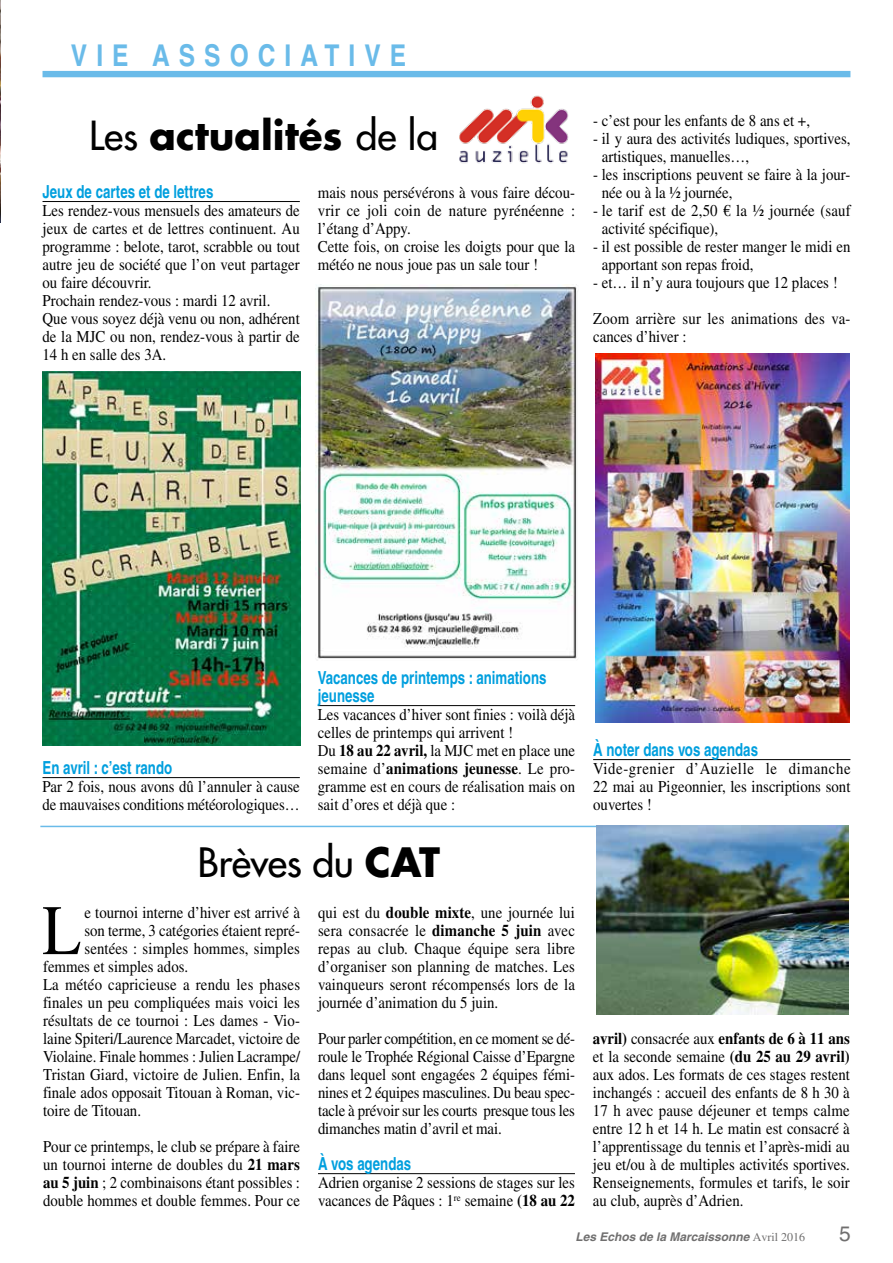
<style>
.page{position:relative;width:893px;height:1263px;background:#fff}
.page>*{position:absolute;margin:0;border:0;box-sizing:border-box;transform-origin:0 0}
.t1{font:70.95px "Times";color:#000;scale:.9 1}
.t2{font:39.45px "Futura";letter-spacing:-.01em;color:#000}
.t3{font:700 39px "Futura";color:#000}
.t4{font:700 condensed 30px "Helvetica";letter-spacing:.3em;color:#6abbe9}
.t5{font:21px "Helvetica";color:#706f6f}
.t6{font:700 condensed 18px/18px "Helvetica";color:#009fde;scale:.9 1}
.t7{font:16.5px/18px "Times";color:#000;scale:.9 1}
.t8{font:italic 700 12px "Helvetica";color:#706f6f}
.s1{font-weight:400}
.s2{font-weight:700}
.s3{font-family:"Times";font-weight:400;font-style:normal}
</style>
<div class="page">
<hr style="left:43px;top:201px;width:257px;height:1px;background:#000">
<hr style="left:43px;top:777px;width:257px;height:1px;background:#000">
<hr style="left:318px;top:705px;width:257px;height:1px;background:#000">
<hr style="left:593px;top:759px;width:257px;height:1px;background:#000">
<div style="left:43px;top:71px;width:807px;height:6px;background:#6abbe9"></div>
<hr style="left:318px;top:1173px;width:257px;height:1px;background:#000">
<hr style="left:40px;top:826px;width:809px;height:1px;background:#6abbe9">
<img style="left:0;top:0;width:1px;height:222px">
<img style="left:43px;top:372px;width:258px;height:373px">
<img style="left:459px;top:95px;width:110px;height:69px">
<img style="left:596px;top:826px;width:253px;height:188px">
<img style="left:315px;top:285px;width:262px;height:376px">
<img style="left:595px;top:354px;width:254px;height:369px">
<h3 class="t4" style="left:71px;top:37px;width:337px">VIE ASSOCIATIVE</h3>
<h3 class="t3" style="left:89px;top:109px;width:351px"><span class="s1">Les</span> actualités <span class="s1">de la</span></h3>
<p class="t6" style="left:43px;top:182px;width:191px">Jeux de cartes et de lettres</p>
<p class="t7" style="left:43px;top:201px;width:287px">Les rendez-vous mensuels des amateurs de jeux de cartes et de lettres continuent. Au programme : belote, tarot, scrabble ou tout autre jeu de société que l’on veut partager ou faire découvrir.<br>Prochain rendez-vous : mardi 12 avril.<br>Que vous soyez déjà venu ou non, adhérent de la MJC ou non, rendez-vous à partir de 14 h en salle des 3A.</p>
<p class="t7" style="left:318px;top:183px;width:287px">mais nous persévérons à vous faire décou&shy;vrir ce joli coin de nature pyrénéenne : l’étang d’Appy.<br>Cette fois, on croise les doigts pour que la météo ne nous joue pas un sale tour !</p>
<p class="t7" style="left:593px;top:111px;width:243px">- c’est pour les enfants de 8 ans et +,</p>
<p class="t7" style="left:602px;top:129px;width:278px;text-indent:-9px">- il y aura des activités ludiques, sportives, artistiques, manuelles…,</p>
<p class="t7" style="left:602px;top:165px;width:278px;text-indent:-9px">- les inscriptions peuvent se faire à la jour&shy;née ou à la ½ journée,</p>
<p class="t7" style="left:602px;top:201px;width:278px;text-indent:-9px">- le tarif est de 2,50 € la ½ journée (sauf activité spécifique),</p>
<p class="t7" style="left:602px;top:237px;width:278px;text-indent:-9px">- il est possible de rester manger le midi en apportant son repas froid,</p>
<p class="t7" style="left:593px;top:264px;width:287px;line-height:36px">- et… il n’y aura toujours que 12 places !<br>Zoom arrière sur les animations des va-</p>
<p class="t7" style="left:593px;top:327px;width:105px">cances d’hiver :</p>
<p class="t6" style="left:43px;top:758px;width:146px">En avril : c’est rando</p>
<p class="t7" style="left:43px;top:777px;width:287px">Par 2 fois, nous avons dû l’annuler à cause de mauvaises conditions météorologiques…</p>
<p class="t6" style="left:318px;top:668px;width:256px">Vacances de printemps : animations jeunesse</p>
<p class="t7" style="left:318px;top:705px;width:287px">Les vacances d’hiver sont finies : voilà déjà celles de printemps qui arrivent !<br>Du <span class="s2">18 au 22 avril,</span> la MJC met en place une semaine d’<span class="s2">animations jeunesse</span>. Le pro&shy;gramme est en cours de réalisation mais on sait d’ores et déjà que :</p>
<h2 class="t2" style="left:198px;top:837px;width:244px">Brèves du <span class="s2">CAT</span></h2>
<h1 class="t1" style="left:42px;top:890px;width:45px">L</h1>
<p class="t7" style="left:84px;top:903px;width:241px">e tournoi interne d’hiver est arrivé à</p>
<p class="t7" style="left:84px;top:921px;width:241px">son terme, 3 catégories étaient repré-</p>
<p class="t7" style="left:84px;top:939px;width:241px">sentées : simples hommes, simples</p>
<p class="t7" style="left:43px;top:957px;width:163px">femmes et simples ados.</p>
<p class="t7" style="left:43px;top:975px;width:287px">La météo capricieuse a rendu les phases</p>
<p class="t7" style="left:43px;top:993px;width:287px">finales un peu compliquées mais voici les</p>
<p class="t7" style="left:43px;top:1011px;width:287px">résultats de ce tournoi : Les dames - Vio-</p>
<p class="t7" style="left:43px;top:1029px;width:287px">laine Spiteri/Laurence Marcadet, victoire de</p>
<p class="t7" style="left:43px;top:1047px;width:287px">Violaine. Finale hommes : Julien Lacrampe/</p>
<p class="t7" style="left:43px;top:1065px;width:287px">Tristan Giard, victoire de Julien. Enfin, la</p>
<p class="t7" style="left:43px;top:1083px;width:287px">finale ados opposait Titouan à Roman, vic-</p>
<p class="t7" style="left:43px;top:1101px;width:110px">toire de Titouan.</p>
<p class="t7" style="left:43px;top:1137px;width:287px;text-align:justify">Pour ce printemps, le club se prépare à faire un tournoi interne de doubles du <span class="s2">21 mars au 5 juin</span> ; 2 combinaisons étant possibles : double hommes et double femmes. Pour ce</p>
<p class="t7" style="left:318px;top:903px;width:287px;text-align:justify">qui est du <span class="s2">double mixte</span>, une journée lui sera consacrée le <span class="s2">dimanche 5 juin</span> avec repas au club. Chaque équipe sera libre d’organiser son planning de matches. Les vainqueurs seront récompensés lors de la journée d’animation du 5 juin.</p>
<p class="t7" style="left:318px;top:1029px;width:287px;text-align:justify">Pour parler compétition, en ce moment se dé&shy;roule le Trophée Régional Caisse d’Epargne dans lequel sont engagées 2 équipes fémi&shy;nines et 2 équipes masculines. Du beau spec&shy;tacle à prévoir sur les courts presque tous les dimanches matin d’avril et mai.</p>
<p class="t6" style="left:318px;top:1154px;width:105px">À vos agendas</p>
<p class="t7" style="left:318px;top:1173px;width:287px">Adrien organise 2 sessions de stages sur les vacances de Pâques : 1<sup>re</sup> semaine <span class="s2">(18 au 22</span></p>
<p class="t6" style="left:593px;top:740px;width:185px">À noter dans vos agendas</p>
<p class="t7" style="left:593px;top:759px;width:288px;text-align:justify">Vide-grenier d’Auzielle le dimanche 22 mai au Pigeonnier, les inscriptions sont ouvertes !</p>
<p class="t7" style="left:593px;top:1029px;width:287px;text-align:justify"><span class="s2">avril)</span> consacrée aux <span class="s2">enfants de 6 à 11 ans </span>et la seconde semaine <span class="s2">(du 25 au 29 avril) </span>aux ados. Les formats de ces stages restent inchangés : accueil des enfants de 8 h 30 à 17 h avec pause déjeuner et temps calme entre 12 h et 14 h. Le matin est consacré à l’apprentissage du tennis et l’après-midi au jeu et/ou à de multiples activités sportives.<br>Renseignements, formules et tarifs, le soir au club, auprès d’Adrien.</p>
<p class="t8" style="left:575px;top:1229px;width:231px">Les Echos de la Marcaissonne <span class="s3">Avril 2016</span></p>
<p class="t5" style="left:839px;top:1221px;width:13px">5</p>
</div>
